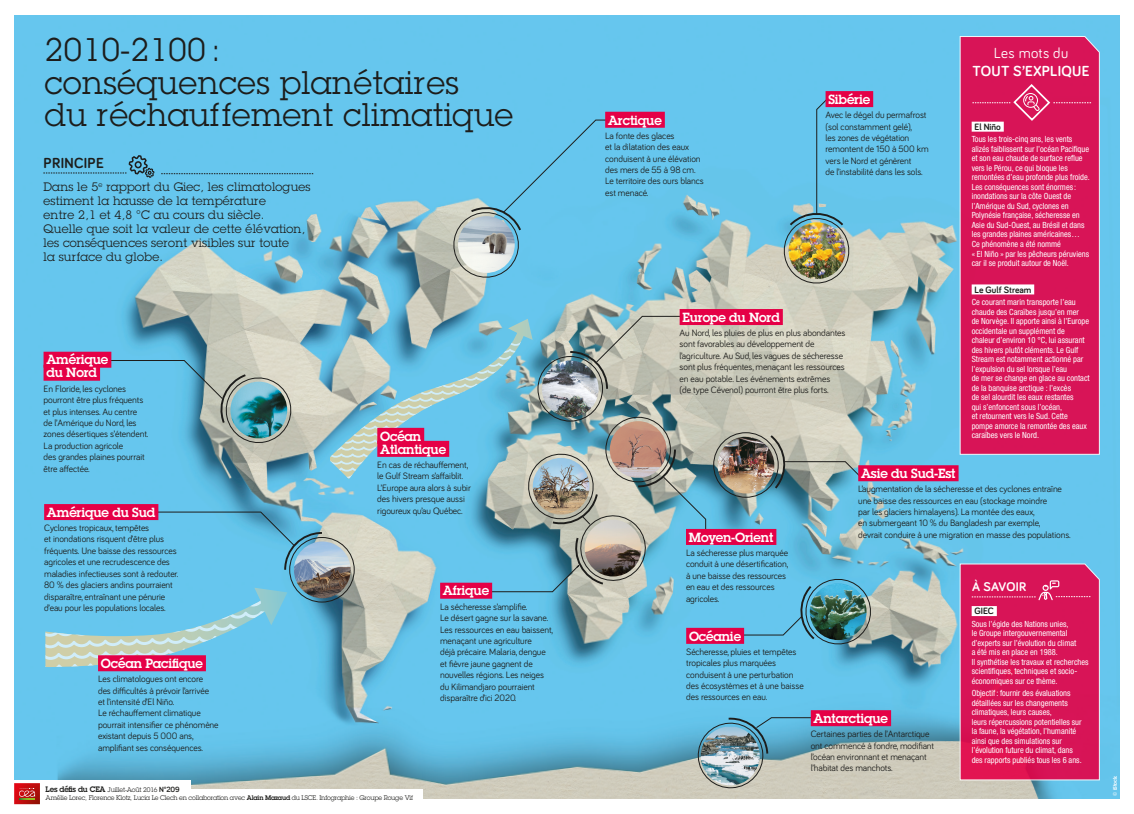
<style>
.page{position:relative;width:1134px;height:814px;background:#fff}
.page>*{position:absolute;margin:0;border:0;box-sizing:border-box;transform-origin:0 0}
.t1{font:32px/32.6px "Lubalin Graph Std";letter-spacing:.02em;color:#1d1d1b}
.t2{font:700 15px "Bariol";letter-spacing:.02em;color:#fff}
.t3{font:15px "Bariol";letter-spacing:.02em;color:#fff}
.t4{font:700 15px "Bariol";letter-spacing:.02em;color:#1d1d1b}
.t5{font:600 13px/13px "Lubalin Graph Std";letter-spacing:-.01em;color:#fff}
.t6{font:700 13px "Bariol";letter-spacing:.02em;color:#fff}
.t7{font:12px/14px "Lubalin Graph Std";letter-spacing:.02em;color:#1d1d1b}
.t8{font:9.5px/11.4px "Bariol";letter-spacing:-.01em;color:#1d1d1b}
.t9{font:700 9.5px "Bariol";color:#1d1d1b}
.t10{font:condensed 8.5px/9.5px "Helvetica Neue LT Pro";color:#fff}
.t11{font:6.5px/7.8px "Lubalin Graph Std";letter-spacing:-.02em;color:#1d1d1b}
.t12{font:600 5px "Lubalin Graph Std";color:#fff}
.s1{font-weight:600;font-size:7.8px}
.s2{font-family:"Bariol";font-weight:700;font-size:7.8px}
.s3{font-weight:600}
</style>
<div class="page">
<img style="left:14px;top:15px;width:1106px;height:783px">
<svg style="left:43px;top:155px;width:111px;height:23px;background:#5fb6db"></svg>
<svg style="left:161px;top:173px;width:152px;height:1px"></svg>
<div style="left:10px;top:780px;width:180px;height:24px;background:#fff"></div>
<div style="left:10px;top:789px;width:412px;height:21px;background:#fff"></div>
<svg style="left:14px;top:783px;width:26px;height:21px"></svg>
<img style="left:294px;top:541px;width:57px;height:57px;border-radius:28px">
<img style="left:781px;top:95px;width:72px;height:192px">
<svg style="left:451px;top:119px;width:199px;height:163px;background:#71c4e5"></svg>
<svg style="left:45px;top:587px;width:242px;height:80px;background:#80cae2"></svg>
<div style="left:605px;top:112px;width:60px;height:16px;background:#e50046"></div>
<div style="left:680px;top:309px;width:103px;height:16px;background:#e50046"></div>
<div style="left:858px;top:465px;width:100px;height:16px;background:#e50046"></div>
<img style="left:330px;top:315px;width:545px;height:333px">
<img style="left:696px;top:716px;width:119px;height:73px">
<div style="left:686px;top:627px;width:58px;height:16px;background:#e50046"></div>
<div style="left:811px;top:710px;width:80px;height:16px;background:#e50046"></div>
<svg style="left:100px;top:359px;width:194px;height:86px;background:#77b3c6"></svg>
<div style="left:98px;top:655px;width:108px;height:16px;background:#e50046"></div>
<svg style="left:145px;top:511px;width:179px;height:60px;background:#66bce0"></svg>
<div style="left:44px;top:504px;width:114px;height:16px;background:#e50046"></div>
<div style="left:44px;top:352px;width:67px;height:16px;background:#e50046"></div>
<div style="left:44px;top:365px;width:56px;height:16px;background:#e50046"></div>
<div style="left:959px;top:35px;width:141px;height:420px;background:#d81457"></div>
<div style="left:972px;top:122px;width:32px;height:10px;background:#fff"></div>
<div style="left:972px;top:284px;width:62px;height:10px;background:#fff"></div>
<svg style="left:972px;top:83px;width:119px;height:39px;background:#da2362"></svg>
<div style="left:825px;top:91px;width:48px;height:16px;background:#e50046"></div>
<svg style="left:959px;top:563px;width:141px;height:217px;background:#d81d5d"></svg>
<h1 class="t1" style="left:45px;top:33px;width:470px">2010-2100 :<br>conséquences planétaires<br>du réchauffement climatique</h1>
<h2 class="t4" style="left:44px;top:153px;width:62px">PRINCIPE</h2>
<p class="t7" style="left:44px;top:179px;width:269px">Dans le 5<sup>e</sup> rapport du Giec, les climatologues estiment la hausse de la température<br>entre 2,1 et 4,8 °C au cours du siècle.<br>Quelle que soit la valeur de cette élévation, les conséquences seront visibles sur toute<br>la surface du globe.</p>
<h3 class="t5" style="left:46px;top:353px;width:63px">Amérique du Nord</h3>
<p class="t8" style="left:44px;top:382px;width:106px">En Floride, les cyclones pourront être plus fréquents et plus intenses. Au centre de l’Amérique du Nord, les zones désertiques s’étendent.<br>La production agricole<br>des grandes plaines pourrait être affectée.</p>
<h3 class="t5" style="left:47px;top:505px;width:110px">Amérique du Sud</h3>
<p class="t8" style="left:44px;top:521px;width:136px">Cyclones tropicaux, tempêtes<br>et inondations risquent d’être plus fréquents. Une baisse des ressources agricoles et une recrudescence des maladies infectieuses sont à redouter.<br>80 % des glaciers andins pourraient disparaître, entraînant une pénurie d’eau pour les populations locales.</p>
<h3 class="t5" style="left:101px;top:656px;width:104px">Océan Pacifique</h3>
<p class="t8" style="left:98px;top:673px;width:122px">Les climatologues ont encore<br>des difficultés à prévoir l’arrivée<br>et l’intensité d’El Niño.<br>Le réchauffement climatique pourrait intensifier ce phénomène existant depuis 5 000 ans, amplifiant ses conséquences.</p>
<h3 class="t5" style="left:380px;top:429px;width:68px">Océan<br>Atlantique</h3>
<p class="t8" style="left:377px;top:458px;width:95px">En cas de réchauffement, le Gulf Stream s’affaiblit.<br>L’Europe aura alors à subir des hivers presque aussi rigoureux qu’au Québec.</p>
<h3 class="t5" style="left:443px;top:584px;width:48px">Afrique</h3>
<p class="t8" style="left:440px;top:600px;width:114px">La sécheresse s’amplifie.<br>Le désert gagne sur la savane.<br>Les ressources en eau baissent, menaçant une agriculture<br>déjà précaire. Malaria, dengue et fièvre jaune gagnent de nouvelles régions. Les neiges du Kilimandjaro pourraient disparaître d’ici 2020.</p>
<p class="t11" style="left:46px;top:786px;width:369px"><span class="s1">Les défis du CEA</span> Juillet-Août 2016 <span class="s2">N°209<br></span>Amélie Lorec, Florence Klotz, Lucia Le Clech en collaboration avec <span class="s3">Alain Mazaud</span> du LSCE. Infographie : Groupe Rouge Vif</p>
<h3 class="t5" style="left:608px;top:113px;width:55px">Arctique</h3>
<p class="t8" style="left:605px;top:129px;width:100px">La fonte des glaces<br>et la dilatation des eaux conduisent à une élévation des mers de 55 à 98 cm.<br>Le territoire des ours blancs est menacé.</p>
<h3 class="t5" style="left:828px;top:93px;width:43px">Sibérie</h3>
<p class="t8" style="left:825px;top:109px;width:105px">Avec le dégel du permafrost (sol constamment gelé),<br>les zones de végétation remontent de 150 à 500 km vers le Nord et génèrent<br>de l’instabilité dans les sols.</p>
<h3 class="t5" style="left:682px;top:310px;width:99px">Europe du Nord</h3>
<p class="t8" style="left:680px;top:327px;width:167px">Au Nord, les pluies de plus en plus abondantes sont favorables au développement de l’agriculture. Au Sud, les vagues de sécheresse sont plus fréquentes, menaçant les ressources en eau potable. Les événements extrêmes<br>(de type Cévenol) pourront être plus forts.</p>
<h2 class="t3" style="left:994px;top:43px;width:76px">Les mots du</h2>
<h2 class="t2" style="left:972px;top:61px;width:118px">TOUT S’EXPLIQUE</h2>
<p class="t9" style="left:974px;top:120px;width:28px">El Niño</p>
<p class="t10" style="left:972px;top:134px;width:120px">Tous les trois-cinq ans, les vents alizés faiblissent sur l’océan Pacifique et son eau chaude de surface reflue vers le Pérou, ce qui bloque les remontées d’eau profonde plus froide.<br>Les conséquences sont énormes : inondations sur la côte Ouest de l’Amérique du Sud, cyclones en Polynésie française, sécheresse en Asie du Sud-Ouest, au Brésil et dans les grandes plaines américaines… Ce phénomène a été nommé<br>« El Niño » par les pêcheurs péruviens car il se produit autour de Noël.</p>
<p class="t9" style="left:974px;top:283px;width:58px">Le Gulf Stream</p>
<p class="t10" style="left:972px;top:297px;width:120px">Ce courant marin transporte l’eau chaude des Caraïbes jusqu’en mer<br>de Norvège. Il apporte ainsi à l’Europe occidentale un supplément de chaleur d’environ 10 °C, lui assurant des hivers plutôt cléments. Le Gulf Stream est notamment actionné par l’expulsion du sel lorsque l’eau<br>de mer se change en glace au contact de la banquise arctique : l’excès<br>de sel alourdit les eaux restantes<br>qui s’enfoncent sous l’océan,<br>et retournent vers le Sud. Cette pompe amorce la remontée des eaux caraïbes vers le Nord.</p>
<h3 class="t5" style="left:689px;top:530px;width:86px">Moyen-Orient</h3>
<p class="t8" style="left:686px;top:546px;width:104px">La sécheresse plus marquée conduit à une désertification, à une baisse des ressources en eau et des ressources agricoles.</p>
<h3 class="t5" style="left:861px;top:466px;width:96px">Asie du Sud-Est</h3>
<p class="t8" style="left:858px;top:483px;width:214px">L’augmentation de la sécheresse et des cyclones entraîne une baisse des ressources en eau (stockage moindre<br>par les glaciers himalayens). La montée des eaux,<br>en submergeant 10 % du Bangladesh par exemple,<br>devrait conduire à une migration en masse des populations.</p>
<h3 class="t6" style="left:972px;top:577px;width:56px">À SAVOIR</h3>
<h3 class="t5" style="left:689px;top:629px;width:54px">Océanie</h3>
<p class="t8" style="left:686px;top:645px;width:119px">Sécheresse, pluies et tempêtes tropicales plus marquées conduisent à une perturbation des écosystèmes et à une baisse des ressources en eau.</p>
<h3 class="t5" style="left:814px;top:711px;width:76px">Antarctique</h3>
<p class="t8" style="left:811px;top:727px;width:125px">Certaines parties de l’Antarctique ont commencé à fondre, modifiant l’océan environnant et menaçant l’habitat des manchots.</p>
<p class="t9" style="left:974px;top:604px;width:21px">GIEC</p>
<p class="t10" style="left:972px;top:618px;width:118px">Sous l’égide des Nations unies,<br>le Groupe intergouvernemental d’experts sur l’évolution du climat<br>a été mis en place en 1988.<br>Il synthétise les travaux et recherches scientifiques, techniques et socio&shy;économiques sur ce thème.</p>
<p class="t10" style="left:972px;top:688px;width:112px">Objectif: fournir des évaluations détaillées sur les changements climatiques, leurs causes,<br>leurs répercussions potentielles sur la faune, la végétation, l’humanité ainsi que des simulations sur l’évolution future du climat, dans des rapports publiés tous les 6 ans.</p>
<p class="t12" style="left:1112px;top:796px;width:22px;rotate:-90deg">© iStock</p>
</div>
